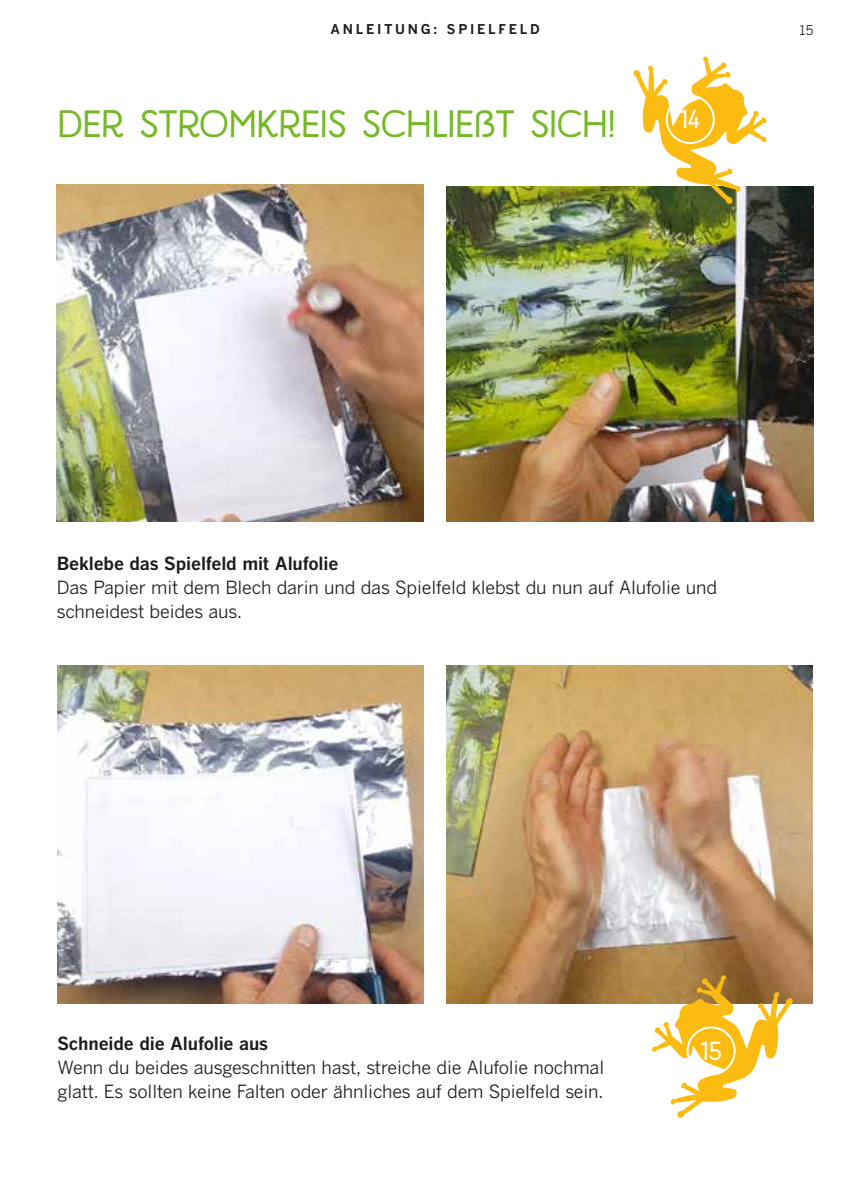
<style>
.page{position:relative;width:842px;height:1191px;background:#fff}
.page>*{position:absolute;margin:0;border:0;box-sizing:border-box;transform-origin:0 0}
.t1{font:38px "Harman Retro";letter-spacing:-.01em;color:#76b82a}
.t2{font:26px "Harman Retro";color:#fff}
.t3{font:18px/24px "Benton Gothic";letter-spacing:-.01em;color:#1d1d1b}
.t4{font:700 18px "Benton Gothic";letter-spacing:-.01em;color:#1d1d1b}
.t5{font:700 13.4px "Benton Gothic";letter-spacing:.2em;color:#1d1d1b}
.t6{font:13.4px "Benton Gothic";color:#1d1d1b}
</style>
<div class="page">
<img style="left:57px;top:184px;width:367px;height:337px">
<img style="left:446px;top:187px;width:368px;height:334px">
<img style="left:58px;top:665px;width:366px;height:338px">
<img style="left:446px;top:665px;width:367px;height:338px">
<svg style="left:633px;top:56px;width:134px;height:148px"></svg>
<div style="left:666px;top:95px;width:49px;height:49px;border:2px solid #fff;border-radius:50%"></div>
<svg style="left:652px;top:975px;width:141px;height:143px"></svg>
<div style="left:687px;top:1026px;width:49px;height:49px;border:2px solid #fff;border-radius:50%"></div>
<p class="t5" style="left:330px;top:20px;width:211px">ANLEITUNG: SPIELFELD</p>
<h1 class="t1" style="left:58px;top:103px;width:560px">DER STROMKREIS SCHLIEßT SICH!</h1>
<h2 class="t2" style="left:680px;top:105px;width:22px">14</h2>
<p class="t6" style="left:799px;top:22px;width:16px">15</p>
<p class="t4" style="left:57px;top:552px;width:283px">Beklebe das Spielfeld mit Alufolie</p>
<p class="t3" style="left:57px;top:575px;width:662px">Das Papier mit dem Blech darin und das Spielfeld klebst du nun auf Alufolie und schneidest beides aus.</p>
<p class="t4" style="left:58px;top:1032px;width:212px">Schneide die Alufolie aus</p>
<p class="t3" style="left:58px;top:1055px;width:548px">Wenn du beides ausgeschnitten hast, streiche die Alufolie nochmal glatt. Es sollten keine Falten oder ähnliches auf dem Spielfeld sein.</p>
<h2 class="t2" style="left:700px;top:1036px;width:23px">15</h2>
</div>
